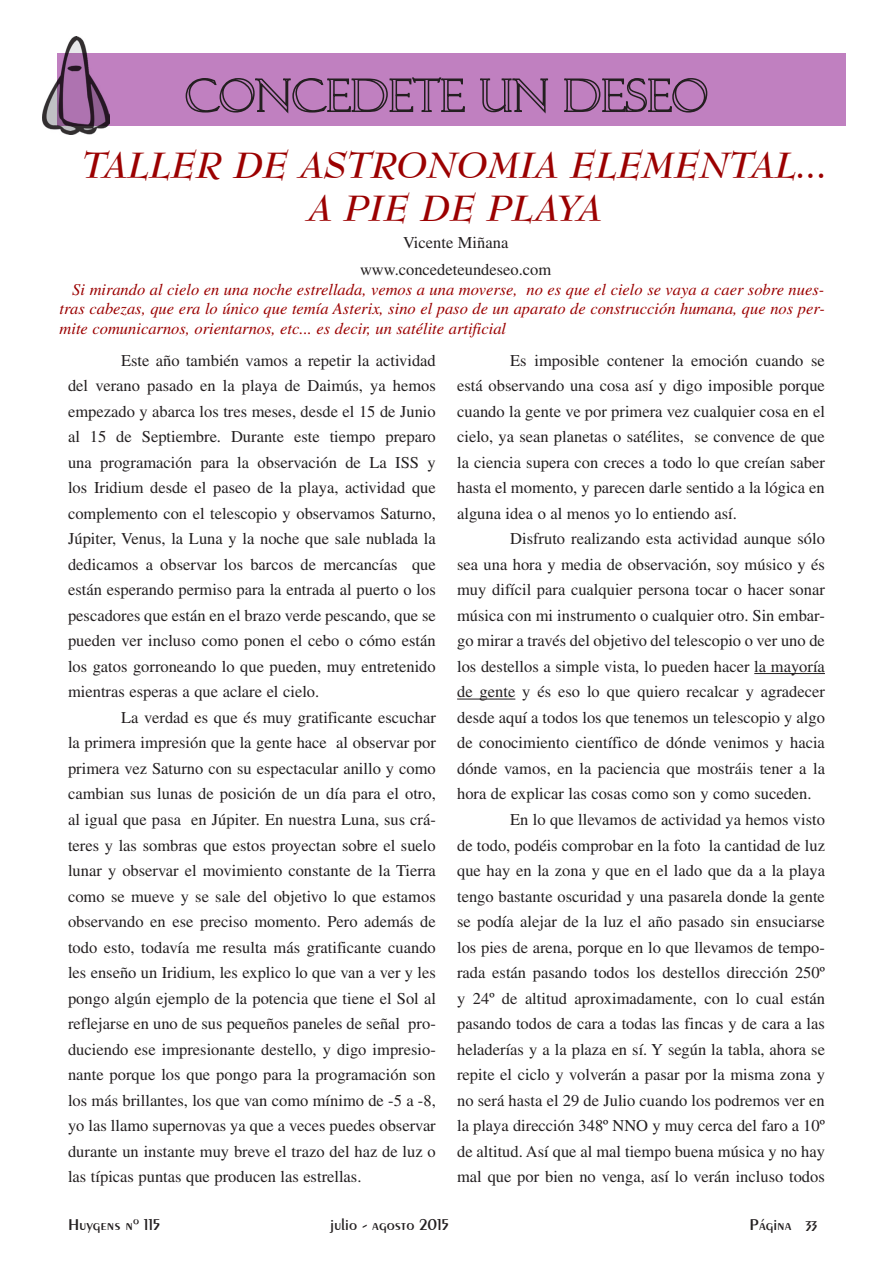
<style>
.page{position:relative;width:893px;height:1263px;background:#fff}
.page>*{position:absolute;margin:0;border:0;box-sizing:border-box;transform-origin:0 0}
.t1{font:italic 700 36px/43.2px "Bernhard Modern BT";color:#9b0000;text-align:center}
.t2{font:16.5px/25.5px "Times";color:#231f20;text-align:justify}
.t3{font:italic 16.5px/19.8px "Times";color:#9b0000;text-align:justify}
.t4{font:600 16.5px "Exotic 350 BT";color:#231f20}
.s1{font-size:15px}
</style>
<div class="page">
<div style="left:57px;top:53px;width:789px;height:72px;background:#c080c0"></div>
<svg style="left:185px;top:77px;width:280px;height:37px"></svg>
<svg style="left:480px;top:78px;width:69px;height:36px"></svg>
<svg style="left:564px;top:78px;width:144px;height:35px"></svg>
<img style="left:43px;top:37px;width:66px;height:98px">
<hr style="left:754px;top:673px;width:71px;height:1px;background:#231f20">
<hr style="left:457px;top:699px;width:58px;height:1px;background:#231f20">
<h1 class="t1" style="left:83px;top:143px;width:747px">TALLER DE ASTRONOMIA ELEMENTAL...<br>A PIE DE PLAYA</h1>
<p class="t2" style="left:360px;top:229px;width:193px;line-height:27px;text-align:center">Vicente Miñana www.concedeteundeseo.com</p>
<p class="t3" style="left:60px;top:279px;width:767px;text-indent:13px">Si mirando al cielo en una noche estrellada, vemos a una moverse, no es que el cielo se vaya a caer sobre nues&shy;tras cabezas, que era lo único que temía Asterix, sino el paso de un aparato de construcción humana, que nos per&shy;mite comunicarnos, orientarnos, etc... es decir, un satélite artificial</p>
<p class="t2" style="left:68px;top:347px;width:369px;text-indent:53px">Este año también vamos a repetir la actividad del verano pasado en la playa de Daimús, ya hemos empezado y abarca los tres meses, desde el 15 de Junio al 15 de Septiembre. Durante este tiempo preparo una programación para la observación de La ISS y los Iridium desde el paseo de la playa, actividad que complemento con el telescopio y observamos Saturno, Júpiter, Venus, la Luna y la noche que sale nublada la dedicamos a observar los barcos de mercancías que están esperando permiso para la entrada al puerto o los pescadores que están en el brazo verde pescando, que se pueden ver incluso como ponen el cebo o cómo están los gatos gorroneando lo que pueden, muy entretenido mientras esperas a que aclare el cielo.</p>
<p class="t2" style="left:68px;top:704px;width:369px;text-indent:53px">La verdad es que és muy gratificante escuchar la primera impresión que la gente hace al observar por primera vez Saturno con su espectacular anillo y como cambian sus lunas de posición de un día para el otro, al igual que pasa en Júpiter. En nuestra Luna, sus crá&shy;teres y las sombras que estos proyectan sobre el suelo lunar y observar el movimiento constante de la Tierra como se mueve y se sale del objetivo lo que estamos observando en ese preciso momento. Pero además de todo esto, todavía me resulta más gratificante cuando les enseño un Iridium, les explico lo que van a ver y les pongo algún ejemplo de la potencia que tiene el Sol al reflejarse en uno de sus pequeños paneles de señal pro&shy;duciendo ese impresionante destello, y digo impresio&shy;nante porque los que pongo para la programación son los más brillantes, los que van como mínimo de -5 a -8, yo las llamo supernovas ya que a veces puedes observar durante un instante muy breve el trazo del haz de luz o las típicas puntas que producen las estrellas.</p>
<p class="t2" style="left:457px;top:347px;width:369px;text-indent:53px">Es imposible contener la emoción cuando se está observando una cosa así y digo imposible porque cuando la gente ve por primera vez cualquier cosa en el cielo, ya sean planetas o satélites, se convence de que la ciencia supera con creces a todo lo que creían saber hasta el momento, y parecen darle sentido a la lógica en alguna idea o al menos yo lo entiendo así.</p>
<p class="t2" style="left:510px;top:526px;width:316px">Disfruto realizando esta actividad aunque sólo</p>
<p class="t2" style="left:457px;top:551px;width:369px">sea una hora y media de observación, soy músico y és</p>
<p class="t2" style="left:457px;top:577px;width:369px">muy difícil para cualquier persona tocar o hacer sonar</p>
<p class="t2" style="left:457px;top:602px;width:369px">música con mi instrumento o cualquier otro. Sin embar-</p>
<p class="t2" style="left:457px;top:628px;width:369px">go mirar a través del objetivo del telescopio o ver uno de</p>
<p class="t2" style="left:457px;top:653px;width:369px">los destellos a simple vista, lo pueden hacer la mayoría</p>
<p class="t2" style="left:457px;top:679px;width:369px">de gente y és eso lo que quiero recalcar y agradecer</p>
<p class="t2" style="left:457px;top:704px;width:369px">desde aquí a todos los que tenemos un telescopio y algo</p>
<p class="t2" style="left:457px;top:730px;width:369px">de conocimiento científico de dónde venimos y hacia</p>
<p class="t2" style="left:457px;top:755px;width:369px">dónde vamos, en la paciencia que mostráis tener a la</p>
<p class="t2" style="left:457px;top:781px;width:356px">hora de explicar las cosas como son y como suceden.</p>
<p class="t2" style="left:510px;top:807px;width:316px">En lo que llevamos de actividad ya hemos visto</p>
<p class="t2" style="left:457px;top:832px;width:369px">de todo, podéis comprobar en la foto la cantidad de luz</p>
<p class="t2" style="left:457px;top:858px;width:369px">que hay en la zona y que en el lado que da a la playa</p>
<p class="t2" style="left:457px;top:883px;width:369px">tengo bastante oscuridad y una pasarela donde la gente</p>
<p class="t2" style="left:457px;top:909px;width:369px">se podía alejar de la luz el año pasado sin ensuciarse</p>
<p class="t2" style="left:457px;top:934px;width:369px">los pies de arena, porque en lo que llevamos de tempo-</p>
<p class="t2" style="left:457px;top:960px;width:369px">rada están pasando todos los destellos dirección 250º</p>
<p class="t2" style="left:457px;top:985px;width:369px">y 24º de altitud aproximadamente, con lo cual están</p>
<p class="t2" style="left:457px;top:1011px;width:369px">pasando todos de cara a todas las fincas y de cara a las</p>
<p class="t2" style="left:457px;top:1036px;width:369px">heladerías y a la plaza en sí. Y según la tabla, ahora se</p>
<p class="t2" style="left:457px;top:1062px;width:369px">repite el ciclo y volverán a pasar por la misma zona y</p>
<p class="t2" style="left:457px;top:1087px;width:369px">no será hasta el 29 de Julio cuando los podremos ver en</p>
<p class="t2" style="left:457px;top:1113px;width:369px">la playa dirección 348º NNO y muy cerca del faro a 10º</p>
<p class="t2" style="left:457px;top:1138px;width:369px">de altitud. Así que al mal tiempo buena música y no hay</p>
<p class="t2" style="left:457px;top:1164px;width:369px">mal que por bien no venga, así lo verán incluso todos</p>
<p class="t4" style="left:68px;top:1215px;width:94px">Huygens nº 115</p>
<p class="t4" style="left:330px;top:1215px;width:120px">julio - agosto 2015</p>
<p class="t4" style="left:750px;top:1215px;width:69px">Página <span class="s1">33</span></p>
</div>
